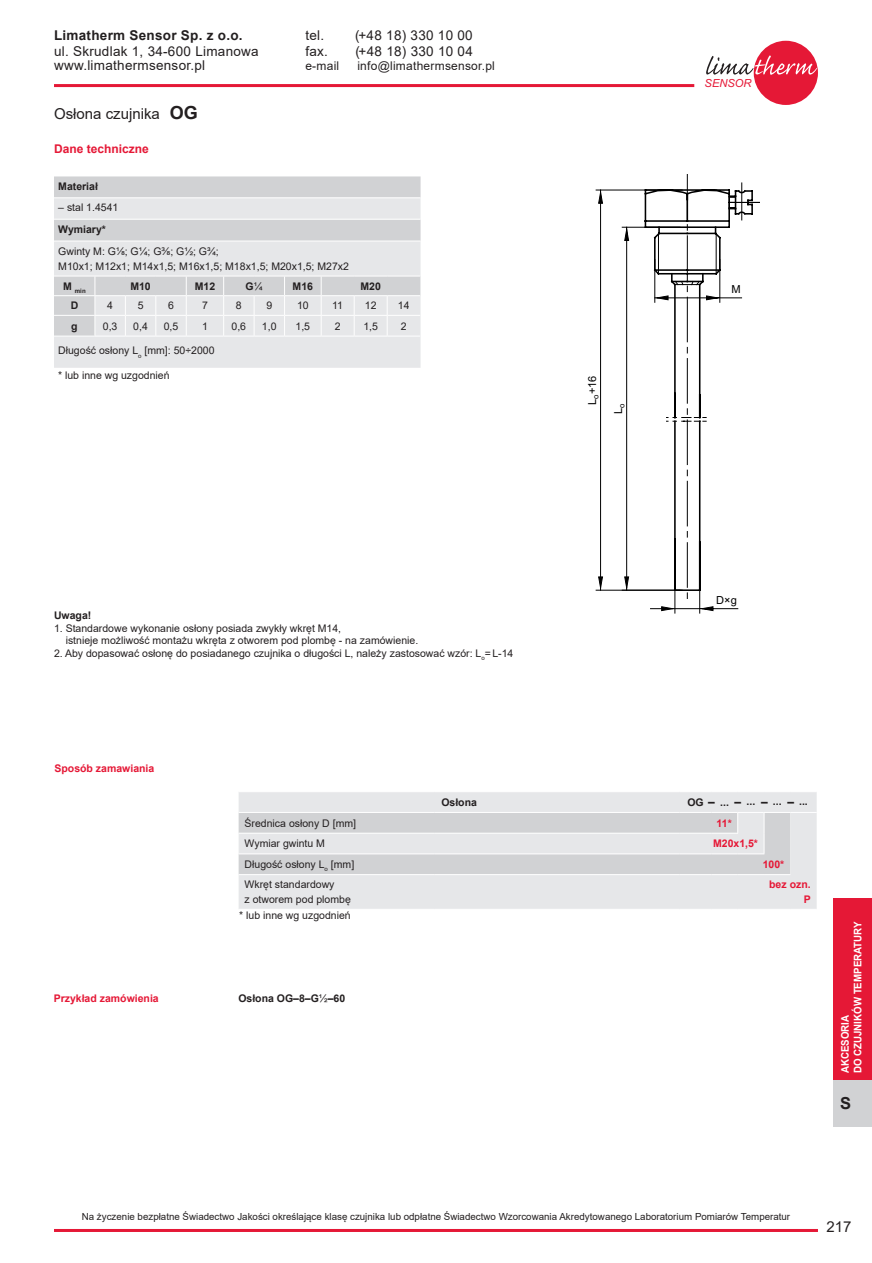
<style>
.page{position:relative;width:872px;height:1263px;background:#fff}
.page>*{position:absolute;margin:0;border:0;box-sizing:border-box;transform-origin:0 0}
.t1{font:700 16.5px "Arial";color:#231f20}
.t2{font:15px "Arial";color:#231f20}
.t3{font:13.5px/14.4px "Arial";letter-spacing:.02em;color:#231f20}
.t4{font:700 13.5px "Arial";letter-spacing:.02em;color:#231f20}
.t5{font:12px "Arial";letter-spacing:.02em;color:#231f20}
.t6{font:700 12px "Arial";color:#e51836}
.t7{font:700 12px "Arial";color:#231f20}
.t8{font:11.1px "Arial";color:#000}
.t9{font:italic 11.1px "Arial";color:#e51836}
.t10{font:10.5px/15px "Arial";color:#231f20}
.t11{font:700 10.5px "Arial";color:#231f20}
.t12{font:700 10.5px/15px "Arial";color:#e51836;text-align:right}
.t13{font:700 10.5px/12.6px "Arial";color:#fff;scale:.93 1}
.t14{font:9.75px "Arial";color:#231f20}
.t15{font:7.8px "Arial";color:#000}
.t16{font:700 6.15px "Arial";color:#231f20}
.s1{font-weight:700;font-size:18px}
.s2{font-weight:400}
</style>
<div class="page">
<hr style="left:54px;top:1229px;width:764px;height:3px;background:#e51836">
<div style="left:833px;top:898px;width:39px;height:182px;background:#e51836"></div>
<div style="left:833px;top:1080px;width:39px;height:46px;background:#d1d2d4"></div>
<div style="left:753px;top:41px;width:65px;height:64px;background:#e51836;border-radius:50%"></div>
<svg style="left:706px;top:55px;width:111px;height:20px"></svg>
<hr style="left:54px;top:84px;width:640px;height:3px;background:#e51836">
<div style="left:54px;top:176px;width:366px;height:21px;background:#d1d2d4"></div>
<svg style="left:54px;top:198px;width:366px;height:170px;background:#e2e3e5"></svg>
<hr style="left:54px;top:219px;width:366px;height:1px;background:#fff">
<hr style="left:54px;top:241px;width:366px;height:1px;background:#fff">
<svg style="left:54px;top:277px;width:366px;height:59px;background:#dfe0e2"></svg>
<hr style="left:54px;top:276px;width:41px;height:1px;background:#fff">
<hr style="left:95px;top:276px;width:30px;height:1px;background:#fff">
<hr style="left:125px;top:276px;width:31px;height:1px;background:#fff">
<hr style="left:156px;top:276px;width:30px;height:1px;background:#fff">
<hr style="left:186px;top:276px;width:38px;height:1px;background:#fff">
<hr style="left:224px;top:276px;width:30px;height:1px;background:#fff">
<hr style="left:254px;top:276px;width:30px;height:1px;background:#fff">
<hr style="left:284px;top:276px;width:37px;height:1px;background:#fff">
<hr style="left:321px;top:276px;width:33px;height:1px;background:#fff">
<hr style="left:354px;top:276px;width:33px;height:1px;background:#fff">
<hr style="left:387px;top:276px;width:33px;height:1px;background:#fff">
<hr style="left:54px;top:336px;width:41px;height:1px;background:#fff">
<hr style="left:95px;top:336px;width:30px;height:1px;background:#fff">
<hr style="left:125px;top:336px;width:31px;height:1px;background:#fff">
<hr style="left:156px;top:336px;width:30px;height:1px;background:#fff">
<hr style="left:186px;top:336px;width:38px;height:1px;background:#fff">
<hr style="left:224px;top:336px;width:30px;height:1px;background:#fff">
<hr style="left:254px;top:336px;width:30px;height:1px;background:#fff">
<hr style="left:284px;top:336px;width:37px;height:1px;background:#fff">
<hr style="left:321px;top:336px;width:33px;height:1px;background:#fff">
<hr style="left:354px;top:336px;width:33px;height:1px;background:#fff">
<hr style="left:387px;top:336px;width:33px;height:1px;background:#fff">
<hr style="left:729px;top:202px;width:30px;height:1px;background:#000">
<svg style="left:643px;top:174px;width:110px;height:439px"></svg>
<hr style="left:622px;top:227px;width:58px;height:1px;background:#000">
<svg style="left:624px;top:226px;width:5px;height:364px"></svg>
<hr style="left:596px;top:590px;width:86px;height:1px;background:#000">
<hr style="left:596px;top:190px;width:86px;height:1px;background:#000">
<svg style="left:597px;top:189px;width:6px;height:402px"></svg>
<div style="left:239px;top:875px;width:577px;height:34px;background:#e6e7e9"></div>
<svg style="left:239px;top:792px;width:577px;height:83px;background:#dddee0"></svg>
<p class="t4" style="left:54px;top:26px;width:190px">Limatherm Sensor Sp. z o.o.</p>
<p class="t3" style="left:54px;top:44px;width:206px">ul. Skrudlak 1, 34-600 Limanowa www.limathermsensor.pl</p>
<h2 class="t2" style="left:54px;top:104px;width:145px">Osłona czujnika <span class="s1">OG</span></h2>
<p class="t6" style="left:54px;top:140px;width:96px">Dane techniczne</p>
<p class="t3" style="left:305px;top:28px;width:20px">tel.</p>
<p class="t3" style="left:355px;top:28px;width:119px">(+48 18) 330 10 00</p>
<p class="t3" style="left:305px;top:44px;width:24px">fax.</p>
<p class="t3" style="left:355px;top:44px;width:119px">(+48 18) 330 10 04</p>
<p class="t5" style="left:305px;top:58px;width:35px">e-mail</p>
<p class="t5" style="left:357px;top:58px;width:139px">info@limathermsensor.pl</p>
<p class="t11" style="left:58px;top:179px;width:41px">Materiał</p>
<p class="t10" style="left:58px;top:200px;width:62px">– stal 1.4541</p>
<p class="t11" style="left:58px;top:222px;width:49px">Wymiary*</p>
<p class="t10" style="left:58px;top:243px;width:292px">Gwinty M: G⅛; G¼; G⅜; G½; G¾;<br>M10x1; M12x1; M14x1,5; M16x1,5; M18x1,5; M20x1,5; M27x2</p>
<p class="t16" style="left:63px;top:287px;width:24px"><sup>M</sup> min</p>
<p class="t11" style="left:130px;top:279px;width:22px">M10</p>
<p class="t11" style="left:195px;top:279px;width:22px">M12</p>
<p class="t11" style="left:246px;top:279px;width:18px">G<span class="s2">¼</span></p>
<p class="t11" style="left:293px;top:279px;width:22px">M16</p>
<p class="t11" style="left:360px;top:279px;width:22px">M20</p>
<p class="t11" style="left:71px;top:298px;width:9px">D</p>
<p class="t10" style="left:107px;top:298px;width:7px">4</p>
<p class="t10" style="left:138px;top:298px;width:7px">5</p>
<p class="t10" style="left:168px;top:298px;width:7px">6</p>
<p class="t10" style="left:202px;top:298px;width:7px">7</p>
<p class="t10" style="left:236px;top:298px;width:7px">8</p>
<p class="t10" style="left:266px;top:298px;width:7px">9</p>
<p class="t10" style="left:297px;top:298px;width:13px">10</p>
<p class="t10" style="left:332px;top:298px;width:12px">11</p>
<p class="t10" style="left:365px;top:298px;width:13px">12</p>
<p class="t10" style="left:398px;top:298px;width:13px">14</p>
<p class="t11" style="left:71px;top:318px;width:8px">g</p>
<p class="t10" style="left:103px;top:318px;width:16px">0,3</p>
<p class="t10" style="left:133px;top:318px;width:16px">0,4</p>
<p class="t10" style="left:164px;top:318px;width:16px">0,5</p>
<p class="t10" style="left:202px;top:318px;width:7px">1</p>
<p class="t10" style="left:231px;top:318px;width:16px">0,6</p>
<p class="t10" style="left:262px;top:318px;width:16px">1,0</p>
<p class="t10" style="left:295px;top:318px;width:16px">1,5</p>
<p class="t10" style="left:335px;top:318px;width:7px">2</p>
<p class="t10" style="left:363px;top:318px;width:16px">1,5</p>
<p class="t10" style="left:401px;top:318px;width:7px">2</p>
<p class="t10" style="left:58px;top:343px;width:158px">Długość osłony L<sub>o</sub> [mm]: 50÷2000</p>
<p class="t10" style="left:58px;top:367px;width:113px">* lub inne wg uzgodnień</p>
<p class="t8" style="left:585px;top:405px;width:31px;rotate:-90deg">L<sub>o</sub>+16</p>
<p class="t15" style="left:616px;top:408px;width:6px;rotate:-90deg">o</p>
<p class="t8" style="left:611px;top:414px;width:8px;rotate:-90deg">L</p>
<p class="t9" style="left:704px;top:76px;width:48px">SENSOR</p>
<p class="t8" style="left:731px;top:282px;width:11px">M</p>
<p class="t11" style="left:54px;top:608px;width:39px">Uwaga!</p>
<p class="t10" style="left:66px;top:621px;width:354px;line-height:12.6px;text-indent:-12px">1. Standardowe wykonanie osłony posiada zwykły wkręt M14,<br>istnieje możliwość montażu wkręta z otworem pod plombę - na zamówienie.</p>
<p class="t10" style="left:54px;top:645px;width:461px">2. Aby dopasować osłonę do posiadanego czujnika o długości L, należy zastosować wzór: L<sub>o</sub>= L-14</p>
<p class="t8" style="left:716px;top:593px;width:22px">D×g</p>
<p class="t12" style="left:55px;top:760px;width:101px">Sposób zamawiania</p>
<p class="t11" style="left:441px;top:795px;width:37px">Osłona</p>
<p class="t11" style="left:687px;top:795px;width:18px">OG</p>
<p class="t11" style="left:720px;top:795px;width:10px">...</p>
<p class="t11" style="left:746px;top:794px;width:10px">...</p>
<p class="t11" style="left:773px;top:794px;width:10px">...</p>
<p class="t11" style="left:799px;top:794px;width:10px">...</p>
<p class="t7" style="left:708px;top:793px;width:34px">– –</p>
<p class="t7" style="left:761px;top:793px;width:35px">– –</p>
<p class="t10" style="left:245px;top:815px;width:113px">Średnica osłony D [mm]</p>
<p class="t12" style="left:716px;top:815px;width:17px">11*</p>
<p class="t10" style="left:245px;top:835px;width:82px">Wymiar gwintu M</p>
<p class="t12" style="left:713px;top:836px;width:46px">M20x1,5*</p>
<p class="t10" style="left:245px;top:856px;width:111px">Długość osłony L<sub>o</sub> [mm]</p>
<p class="t12" style="left:762px;top:857px;width:23px">100*</p>
<p class="t10" style="left:245px;top:877px;width:108px">Wkręt standardowy<br>z otworem pod plombę</p>
<p class="t12" style="left:769px;top:877px;width:43px">bez ozn.<br>P</p>
<p class="t10" style="left:239px;top:908px;width:113px">* lub inne wg uzgodnień</p>
<p class="t12" style="left:54px;top:991px;width:107px">Przykład zamówienia</p>
<p class="t11" style="left:238px;top:991px;width:108px">Osłona OG–8–G<span class="s2">½</span>–60</p>
<p class="t13" style="left:839px;top:1073px;width:165px;rotate:-90deg">AKCESORIA<br>DO CZUJNIKÓW TEMPERATURY</p>
<h1 class="t1" style="left:840px;top:1091px;width:13px">S</h1>
<p class="t14" style="left:82px;top:1210px;width:710px">Na życzenie bezpłatne Świadectwo Jakości określające klasę czujnika lub odpłatne Świadectwo Wzorcowania Akredytowanego Laboratorium Pomiarów Temperatur</p>
<h2 class="t2" style="left:826px;top:1216px;width:27px">217</h2>
</div>
